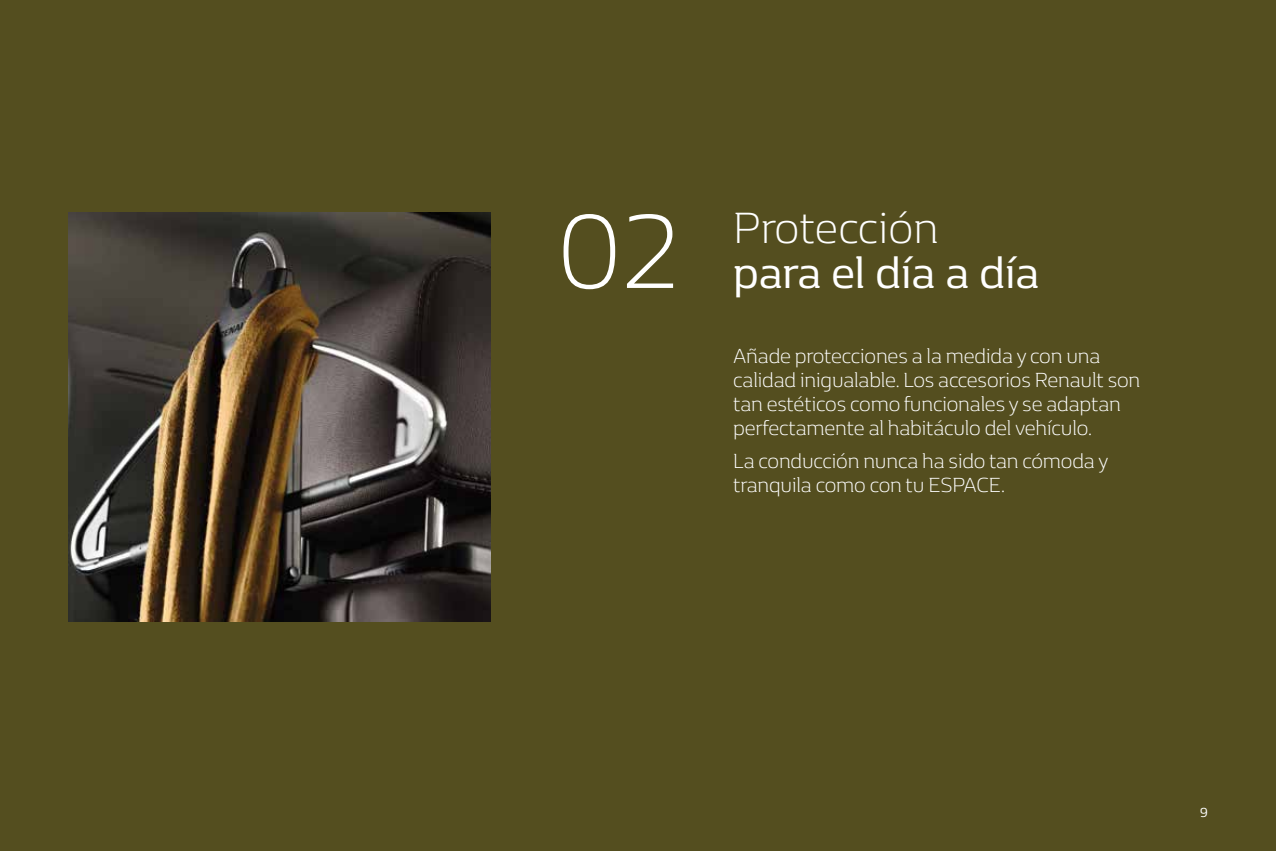
<style>
.page{position:relative;width:1276px;height:851px;background:#fff}
.page>*{position:absolute;margin:0;border:0;box-sizing:border-box;transform-origin:0 0}
.t1{font:300 108px "Renault Life";color:#fff}
.t2{font:45px "Renault Life";color:#fff}
.t3{font:300 45px "Renault Life";color:#fff}
.t4{font:300 21px/24px "Renault Life";letter-spacing:-.01em;color:#fff}
.t5{font:13.5px "Renault Life";color:#fff}
</style>
<div class="page">
<div style="left:0;top:0;width:1276px;height:850px;background:#544e1f"></div>
<img style="left:68px;top:213px;width:422px;height:408px">
<h1 class="t1" style="left:558px;top:179px;width:126px">02</h1>
<h2 class="t3" style="left:733px;top:198px;width:207px">Protección</h2>
<h2 class="t2" style="left:733px;top:243px;width:308px">para el día a día</h2>
<p class="t4" style="left:733px;top:343px;width:409px">Añade protecciones a la medida y con una calidad inigualable. Los accesorios Renault son tan estéticos como funcionales y se adaptan perfectamente al habitáculo del vehículo.</p>
<p class="t4" style="left:733px;top:448px;width:377px">La conducción nunca ha sido tan cómoda y tranquila como con tu ESPACE.</p>
<p class="t5" style="left:1200px;top:803px;width:9px">9</p>
</div>
